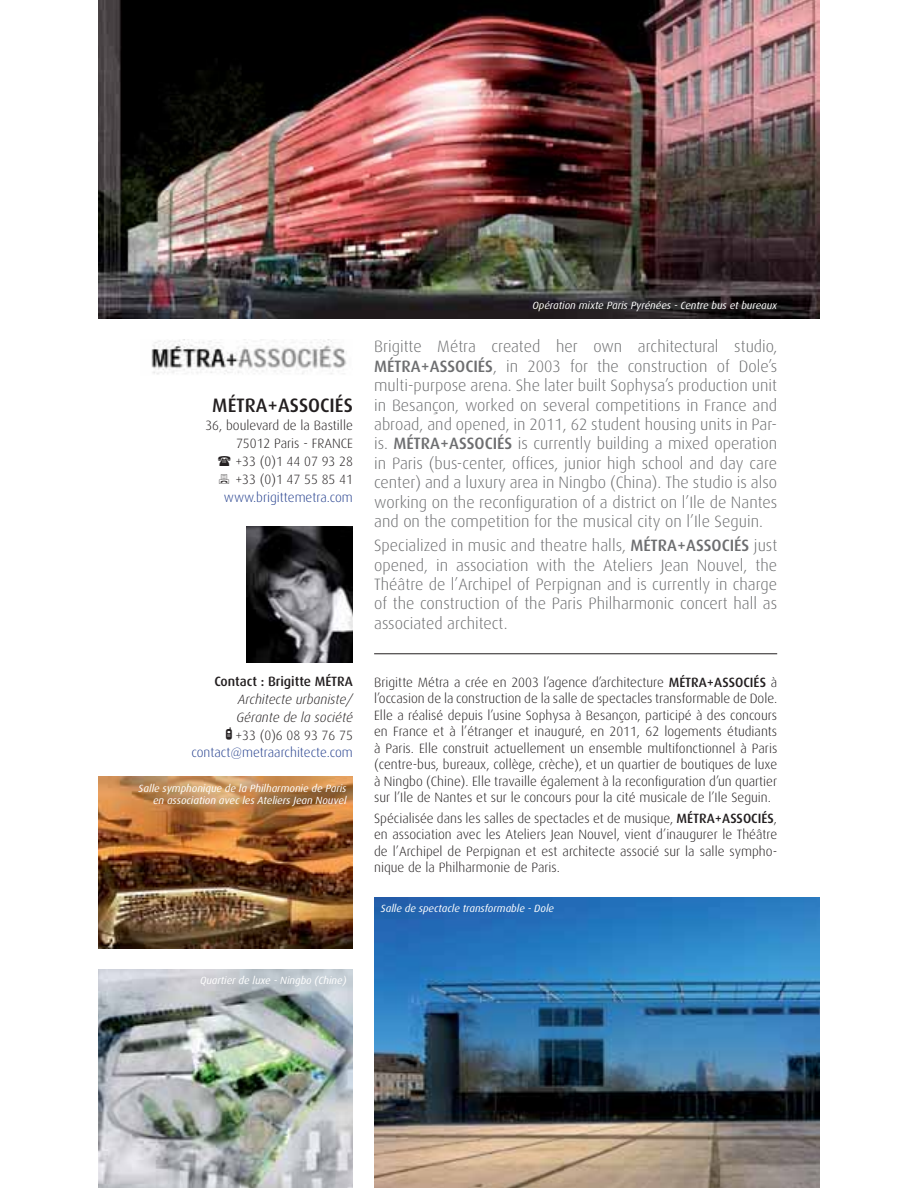
<style>
.page{position:relative;width:918px;height:1188px;background:#fff}
.page>*{position:absolute;margin:0;border:0;box-sizing:border-box;transform-origin:0 0}
.t1{font:500 19.5px "Dax";color:#231f20}
.t2{font:300 16.5px/19.5px "Dax";color:#6d6e70;text-align:justify}
.t3{font:300 13.5px/16.5px "Dax";color:#231f20;text-align:justify}
.t4{font:italic 300 13.5px/18px "Dax";color:#231f20;text-align:right}
.t5{font:300 13.5px "Dax";color:#25408e}
.t6{font:500 13.5px "Dax";color:#231f20}
.t7{font:italic 10.5px/12px "Dax";color:#fff;text-align:right}
.s1{font-family:"Cellpic";font-weight:400;font-style:normal}
.s2{font-style:normal}
.s3{font-style:normal;color:#25408e}
.s4{font-weight:500}
</style>
<div class="page">
<hr style="left:374px;top:653px;width:403px;height:1px;background:#231f20">
<img style="left:151px;top:339px;width:196px;height:36px">
<img style="left:246px;top:527px;width:107px;height:136px">
<img style="left:98px;top:0;width:722px;height:318px">
<img style="left:374px;top:897px;width:446px;height:291px">
<img style="left:98px;top:776px;width:255px;height:172px">
<img style="left:98px;top:969px;width:255px;height:219px">
<h1 class="t1" style="left:212px;top:397px;width:142px">MÉTRA+ASSOCIÉS</h1>
<p class="t3" style="left:235px;top:417px;width:119px;line-height:18px;text-indent:-30px">36, boulevard de la Bastille 75012 Paris - FRANCE +33 (0)1 44 07 93 28 +33 (0)1 47 55 85 41</p>
<p class="t5" style="left:224px;top:491px;width:131px">www.brigittemetra.com</p>
<p class="t6" style="left:214px;top:675px;width:140px">Contact : Brigitte MÉTRA</p>
<p class="t4" style="left:192px;top:691px;width:163px">Architecte urbaniste/<br>Gérante de la société<br><span class="s1">B</span> <span class="s2">+33 (0)6 08 93 76 75 </span><span class="s3">contact@metraarchitecte.com</span></p>
<p class="t7" style="left:139px;top:783px;width:209px">Salle symphonique de la Philharmonie de Paris en association avec les Ateliers Jean Nouvel</p>
<p class="t7" style="left:533px;top:300px;width:246px">Opération mixte Paris Pyrénées - Centre bus et bureaux</p>
<p class="t2" style="left:374px;top:338px;width:405px">Brigitte Métra created her own architectural studio, <span class="s4">MÉTRA+ASSOCIÉS</span>, in 2003 for the construction of Dole’s multi-purpose arena. She later built Sophysa’s production unit in Besançon, worked on several competitions in France and abroad, and opened, in 2011, 62 student housing units in Par&shy;is. <span class="s4">MÉTRA+ASSOCIÉS</span> is currently building a mixed operation in Paris (bus-center, offices, junior high school and day care center) and a luxury area in Ningbo (China). The studio is also working on the reconfiguration of a district on l’Ile de Nantes and on the competition for the musical city on l’Ile Seguin.</p>
<p class="t2" style="left:374px;top:537px;width:405px">Specialized in music and theatre halls, <span class="s4">MÉTRA+ASSOCIÉS</span> just opened, in association with the Ateliers Jean Nouvel, the Théâtre de l’Archipel of Perpignan and is currently in charge of the construction of the Paris Philharmonic concert hall as associated architect.</p>
<p class="t3" style="left:374px;top:675px;width:405px">Brigitte Métra a crée en 2003 l’agence d’architecture <span class="s4">MÉTRA+ASSOCIÉS</span> à l’occasion de la construction de la salle de spectacles transformable de Dole.<br>Elle a réalisé depuis l’usine Sophysa à Besançon, participé à des concours en France et à l’étranger et inauguré, en 2011, 62 logements étudiants à Paris. Elle construit actuellement un ensemble multifonctionnel à Paris (centre-bus, bureaux, collège, crèche), et un quartier de boutiques de luxe à Ningbo (Chine). Elle travaille également à la reconfiguration d’un quartier sur l’Ile de Nantes et sur le concours pour la cité musicale de l’Ile Seguin.</p>
<p class="t3" style="left:374px;top:811px;width:405px">Spécialisée dans les salles de spectacles et de musique, <span class="s4">MÉTRA+ASSOCIÉS</span>, en association avec les Ateliers Jean Nouvel, vient d’inaugurer le Théâtre de l’Archipel de Perpignan et est architecte associé sur la salle sympho&shy;nique de la Philharmonie de Paris.</p>
<p class="t7" style="left:381px;top:903px;width:175px">Salle de spectacle transformable - Dole</p>
<p class="t7" style="left:200px;top:975px;width:148px">Quartier de luxe - Ningbo (Chine)</p>
</div>
